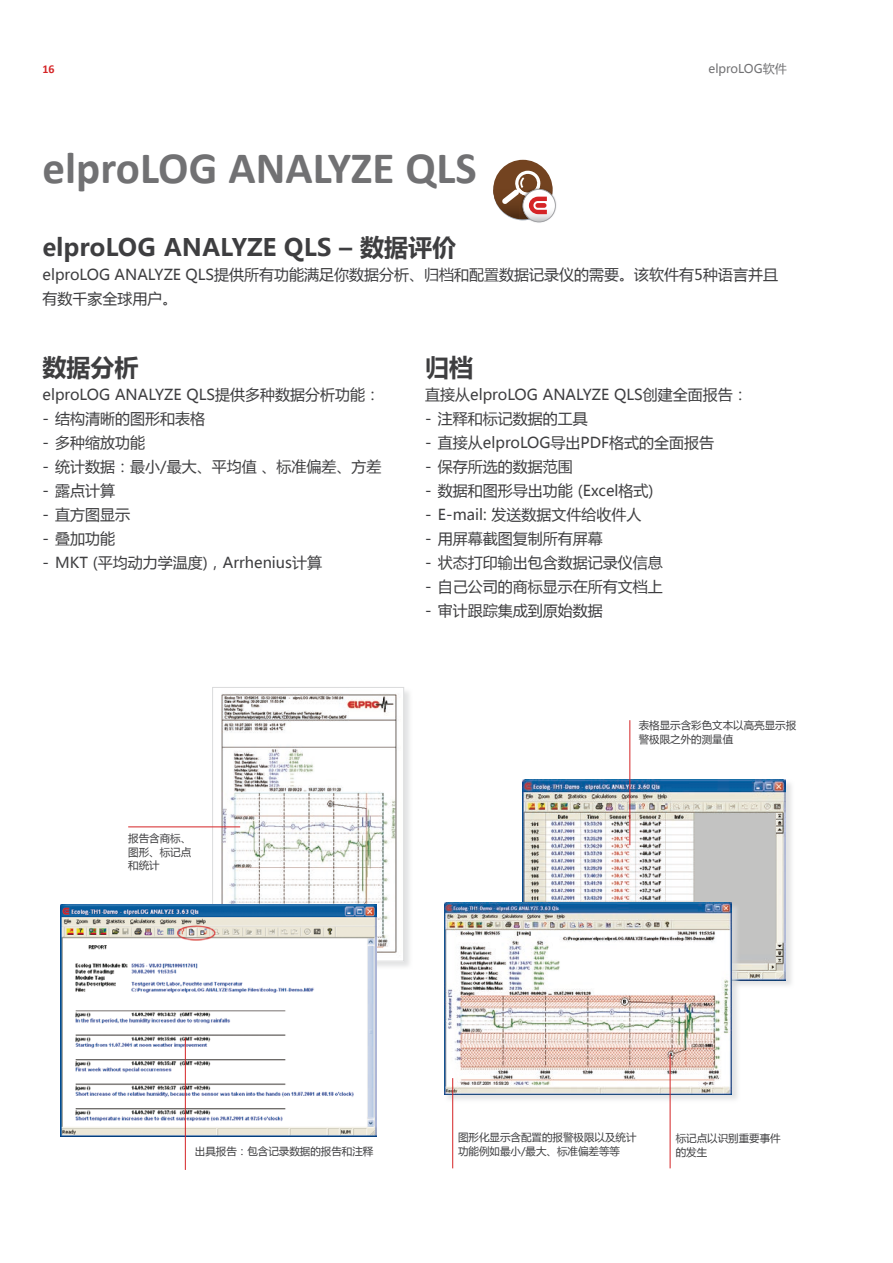
<style>
.page{position:relative;width:893px;height:1263px;background:#fff}
.page>*{position:absolute;margin:0;border:0;box-sizing:border-box;transform-origin:0 0}
.t1{font:700 45px "Calibri";color:#717173}
.t2{font:700 24px "Microsoft Ya Hei";color:#3e3e40}
.t3{font:15px/24px "Microsoft Ya Hei";color:#3e3e40}
.t4{font:12px "Microsoft Ya Hei";color:#717173}
.t5{font:700 12px "Calibri";color:#d52426}
.t6{font:10.5px/13.5px "Microsoft Ya Hei";color:#3e3e40}
</style>
<div class="page">
<div style="left:212px;top:687px;width:201px;height:283px;background:#dadbdc;opacity:.75"></div>
<img style="left:214px;top:689px;width:188px;height:270px">
<div style="left:212px;top:687px;width:192px;height:274px;border:1px solid #dadbdc"></div>
<hr style="left:128px;top:826px;width:112px;height:1px;background:#d52426">
<img style="left:61px;top:904px;width:315px;height:232px">
<hr style="left:185px;top:1038px;width:1px;height:132px;background:#d52426">
<div style="left:522px;top:779px;width:272px;height:210px;background:#dadbdc;opacity:.75"></div>
<img style="left:522px;top:780px;width:264px;height:200px">
<div style="left:444px;top:902px;width:297px;height:201px;background:#dadbdc;opacity:.75"></div>
<img style="left:445px;top:902px;width:287px;height:193px">
<hr style="left:629px;top:720px;width:1px;height:125px;background:#d52426">
<hr style="left:452px;top:1078px;width:1px;height:90px;background:#d52426">
<hr style="left:670px;top:1054px;width:1px;height:114px;background:#d52426">
<div style="left:493px;top:160px;width:59px;height:59px;background:#734320;border-radius:50%"></div>
<svg style="left:493px;top:171px;width:63px;height:51px"></svg>
<div style="left:535px;top:203px;width:11px;height:5px;background:#d52426;border-radius:2px"></div>
<p class="t5" style="left:43px;top:61px;width:14px">16</p>
<p class="t4" style="left:708px;top:61px;width:39px">elprolog</p>
<p class="t4" style="left:763px;top:61px;width:26px">软件</p>
<h1 class="t1" style="left:43px;top:140px;width:123px">elproLOG</h1>
<h1 class="t1" style="left:229px;top:140px;width:26px">ANALY</h1>
<h1 class="t1" style="left:351px;top:140px;width:105px">ZE QLS</h1>
<h2 class="t2" style="left:43px;top:230px;width:415px">elproLOG ANALYZE QLS – 数据评价</h2>
<p class="t3" style="left:43px;top:262px;width:737px">elproLOG ANALYZE QLS提供所有功能满足你数据分析、归档和配置数据记录仪的需要。该软件有5种语言并且有数千家全球用户。</p>
<h2 class="t2" style="left:43px;top:350px;width:97px">数据分析</h2>
<h2 class="t2" style="left:425px;top:350px;width:49px">归档</h2>
<p class="t3" style="left:43px;top:382px;width:339px">elproLOG ANALYZE QLS提供多种数据分析功能：</p>
<p class="t3" style="left:43px;top:406px;width:164px">- 结构清晰的图形和表格</p>
<p class="t3" style="left:43px;top:430px;width:104px">- 多种缩放功能</p>
<p class="t3" style="left:43px;top:454px;width:341px">- 统计数据：最小/最大、平均值、标准偏差、方差</p>
<p class="t3" style="left:43px;top:478px;width:74px">- 露点计算</p>
<p class="t3" style="left:43px;top:502px;width:89px">- 直方图显示</p>
<p class="t3" style="left:43px;top:526px;width:74px">- 叠加功能</p>
<p class="t3" style="left:43px;top:550px;width:281px">- MKT (平均动力学温度)，Arrhenius计算</p>
<p class="t6" style="left:128px;top:831px;width:64px;text-align:justify">报告含商标、图形、标记点和统计</p>
<p class="t3" style="left:425px;top:382px;width:324px">直接从elproLOG ANALYZE QLS创建全面报告：</p>
<p class="t3" style="left:425px;top:406px;width:164px">- 注释和标记数据的工具</p>
<p class="t3" style="left:425px;top:430px;width:290px">- 直接从elproLOG导出PDF格式的全面报告</p>
<p class="t3" style="left:425px;top:454px;width:149px">- 保存所选的数据范围</p>
<p class="t3" style="left:425px;top:478px;width:230px">- 数据和图形导出功能 (Excel格式)</p>
<p class="t3" style="left:425px;top:502px;width:218px">- E-mail: 发送数据文件给收件人</p>
<p class="t3" style="left:425px;top:526px;width:179px">- 用屏幕截图复制所有屏幕</p>
<p class="t3" style="left:425px;top:550px;width:239px">- 状态打印输出包含数据记录仪信息</p>
<p class="t3" style="left:425px;top:574px;width:239px">- 自己公司的商标显示在所有文档上</p>
<p class="t3" style="left:425px;top:598px;width:179px">- 审计跟踪集成到原始数据</p>
<p class="t6" style="left:639px;top:718px;width:159px">表格显示含彩色文本以高亮显示报警极限之外的测量值</p>
<p class="t6" style="left:195px;top:1144px;width:180px">出具报告：包含记录数据的报告和注释</p>
<p class="t6" style="left:458px;top:1130px;width:180px">图形化显示含配置的报警极限以及统计功能例如最小/最大、标准偏差等等</p>
<p class="t6" style="left:676px;top:1131px;width:106px">标记点以识别重要事件的发生</p>
</div>
